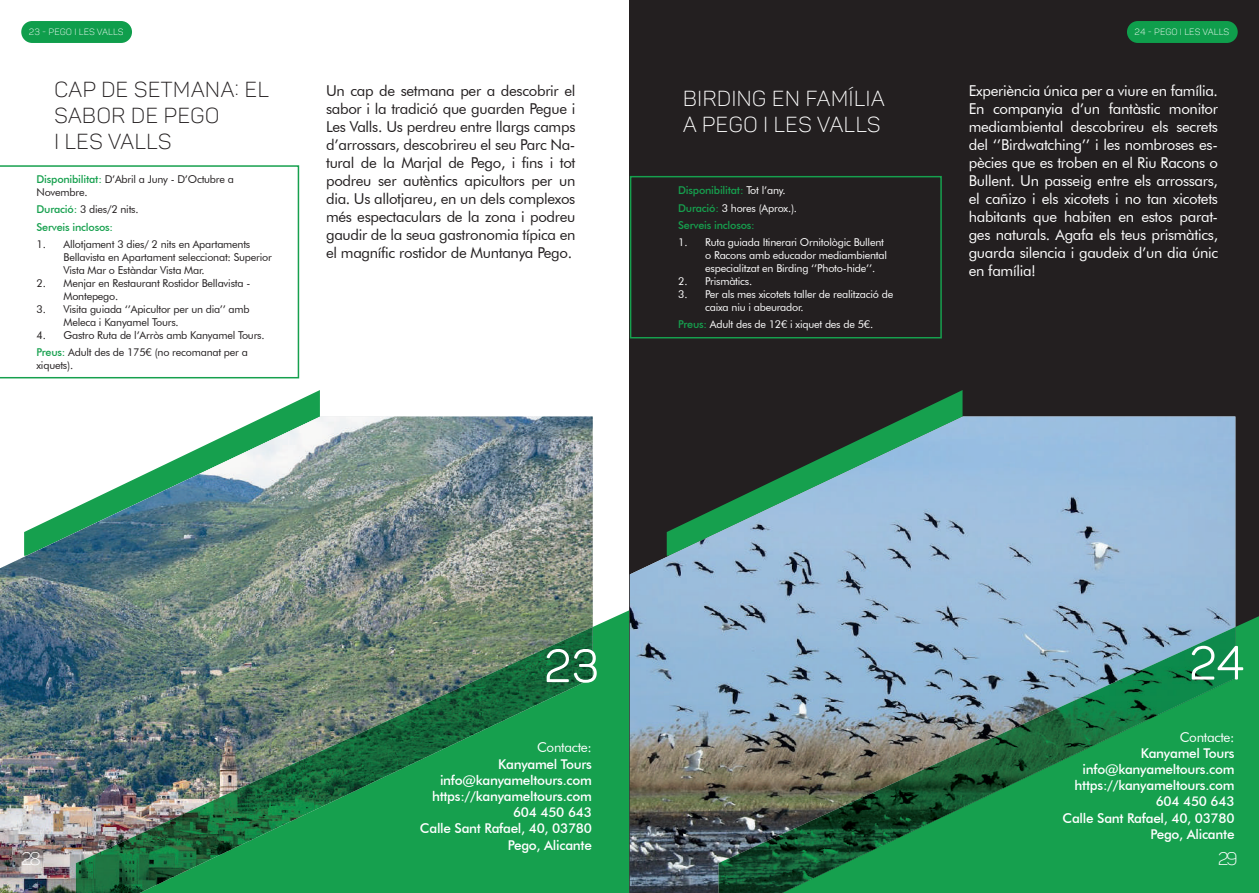
<style>
.page{position:relative;width:1259px;height:893px;background:#fff}
.page>*{position:absolute;margin:0;border:0;box-sizing:border-box;transform-origin:0 0}
.t1{font:300 21.45px/25.8px "Panton Demo";letter-spacing:-.005em;color:#231f20}
.t2{font:300 21.45px "Panton Demo";letter-spacing:-.03em;color:#fff}
.t3{font:300 18px "Panton Demo";color:#fff}
.t4{font:15px/18px "Futura BT";letter-spacing:-.02em;color:#fff;text-align:justify}
.t5{font:15px/18px "Futura BT";letter-spacing:-.02em;color:#231f20;text-align:justify}
.t6{font:500 13.5px/16.2px "Futura BT";letter-spacing:-.02em;color:#fff;text-align:right}
.t7{font:13.5px "Futura BT";letter-spacing:-.02em;color:#fff}
.t8{font:10.8px/12.9px "Futura BT";letter-spacing:-.02em;color:#231f20}
.t9{font:10.8px/12.9px "Futura BT";letter-spacing:-.02em;color:#fff}
.t10{font:500 10.8px/17.2px "Futura BT";letter-spacing:-.02em;color:#16a04e}
.t11{font:300 9px "Panton Demo";letter-spacing:-.035em;color:#fff}
.s1{font-weight:500;color:#16a04e}
.s2{font-weight:400;color:#231f20}
.s3{font-weight:400;color:#fff}
</style>
<div class="page">
<div style="left:629px;top:0;width:630px;height:893px;background:#231f20"></div>
<svg style="left:0;top:165px;width:299px;height:213px"></svg>
<div style="left:630px;top:176px;width:312px;height:162px;border:2px solid #16a04e"></div>
<svg style="left:266px;top:390px;width:54px;height:26px"></svg>
<img style="left:0;top:416px;width:593px;height:477px">
<svg style="left:139px;top:610px;width:490px;height:283px;background:#459864"></svg>
<img style="left:76px;top:627px;width:517px;height:266px">
<svg style="left:909px;top:390px;width:53px;height:26px"></svg>
<img style="left:630px;top:416px;width:605px;height:477px">
<svg style="left:782px;top:616px;width:477px;height:277px;background:#4ca685"></svg>
<img style="left:718px;top:627px;width:517px;height:266px">
<div style="left:21px;top:21px;width:111px;height:22px;background:#0f9e4c;border-radius:11px"></div>
<div style="left:1127px;top:21px;width:110px;height:22px;background:#0f9e4c;border-radius:11px"></div>
<svg style="left:546px;top:649px;width:51px;height:34px"></svg>
<svg style="left:1191px;top:646px;width:52px;height:34px;background:#51ab7c"></svg>
<p class="t11" style="left:29px;top:27px;width:27px">23 - PEGO</p>
<p class="t11" style="left:74px;top:27px;width:51px">ILES VALLS</p>
<p class="t11" style="left:1134px;top:27px;width:27px">24 - PEGO</p>
<p class="t11" style="left:1180px;top:27px;width:51px">ILES VALLS</p>
<h1 class="t1" style="left:54px;top:77px;width:109px">CAP DE SETMANA</h1>
<h1 class="t1" style="left:235px;top:77px;width:22px">: EL</h1>
<h1 class="t1" style="left:54px;top:103px;width:124px">SABOR DE PEGO<br>ILES VALLS</h1>
<p class="t8" style="left:37px;top:173px;width:199px"><span class="s1">Disponibilitat:</span> D’Abril a Juny - D’Octubre a<br>Novembre.</p>
<p class="t10" style="left:37px;top:201px;width:104px">Duració: <span class="s2">3 dies/2 nits.<br></span>Serveis inclosos:</p>
<p class="t8" style="left:64px;top:237px;width:210px;text-indent:-27px">1. Allotjament 3 dies/ 2 nits en Apartaments<br>Bellavista en Apartament seleccionat: Superior<br>Vista Mar o Estàndar Vista Mar.</p>
<p class="t8" style="left:64px;top:276px;width:188px;text-indent:-27px">2. Menjar en Restaurant Rostidor Bellavista -<br>Montepego.</p>
<p class="t8" style="left:64px;top:302px;width:188px;text-indent:-27px">3. Visita guiada ‘’Apicultor per un dia’’ amb<br>Meleca i Kanyamel Tours.</p>
<p class="t8" style="left:37px;top:326px;width:230px;line-height:17.2px">4. Gastro Ruta de l’Arròs amb Kanyamel Tours.<br><span class="s1">Preus:</span> Adult des de 175€ (no recomanat per a</p>
<p class="t8" style="left:37px;top:358px;width:38px">xiquets).</p>
<p class="t5" style="left:326px;top:82px;width:251px">Un cap de setmana per a descobrir el sabor i la tradició que guarden Pegue i Les Valls. Us perdreu entre llargs camps d’arrossars, descobrireu el seu Parc Na&shy;tural de la Marjal de Pego, i fins i tot podreu ser autèntics apicultors per un dia. Us allotjareu, en un dels complexos més espectaculars de la zona i podreu gaudir de la seua gastronomia típica en el magnífic rostidor de Muntanya Pego.</p>
<p class="t4" style="left:968px;top:82px;width:251px">Experiència única per a viure en família.<br>En companyia d’un fantàstic monitor mediambiental descobrireu els secrets del ‘’Birdwatching’’ i les nombroses es&shy;pècies que es troben en el Riu Racons o Bullent. Un passeig entre els arrossars, el cañizo i els xicotets i no tan xicotets habitants que habiten en estos parat&shy;ges naturals. Agafa els teus prismàtics, guarda silencia i gaudeix d’un dia únic en família!</p>
<h1 class="t2" style="left:683px;top:85px;width:47px">BI RDING</h1>
<h1 class="t2" style="left:772px;top:85px;width:57px">EN FAMíLIA</h1>
<h1 class="t2" style="left:683px;top:111px;width:33px">a PEGO</h1>
<h1 class="t2" style="left:763px;top:111px;width:119px">ILES VALLS</h1>
<p class="t10" style="left:678px;top:182px;width:120px">Disponibilitat: <span class="s3">Tot l’any.<br></span>Duració: <span class="s3">3 hores (Aprox.).<br></span>Serveis inclosos:</p>
<p class="t9" style="left:705px;top:236px;width:183px;text-indent:-27px">1. Ruta guiada Itinerari Ornitològic Bullent o Racons amb educador mediambiental especialitzat en Birding ‘’Photo-hide’’.</p>
<p class="t9" style="left:678px;top:275px;width:76px">2. Prismàtics.</p>
<p class="t9" style="left:705px;top:288px;width:190px;text-indent:-27px">3. Per als mes xicotets taller de realització de caixa niu i abeurador.</p>
<p class="t9" style="left:678px;top:318px;width:196px"><span class="s1">Preus:</span> Adult des de 12€ i xiquet des de 5€.</p>
<p class="t7" style="left:1179px;top:729px;width:56px">Contacte:</p>
<p class="t6" style="left:1062px;top:745px;width:173px">Kanyamel Tours info@kanyameltours.com https://kanyameltours.com<br>604 450 643<br>Calle Sant Rafael, 40, 03780<br>Pego, Alicante</p>
<p class="t7" style="left:537px;top:739px;width:56px">Contacte:</p>
<p class="t6" style="left:420px;top:755px;width:173px">Kanyamel Tours info@kanyameltours.com https://kanyameltours.com<br>604 450 643<br>Calle Sant Rafael, 40, 03780<br>Pego, Alicante</p>
<p class="t3" style="left:21px;top:847px;width:21px">28</p>
<p class="t3" style="left:1217px;top:847px;width:21px">29</p>
</div>
